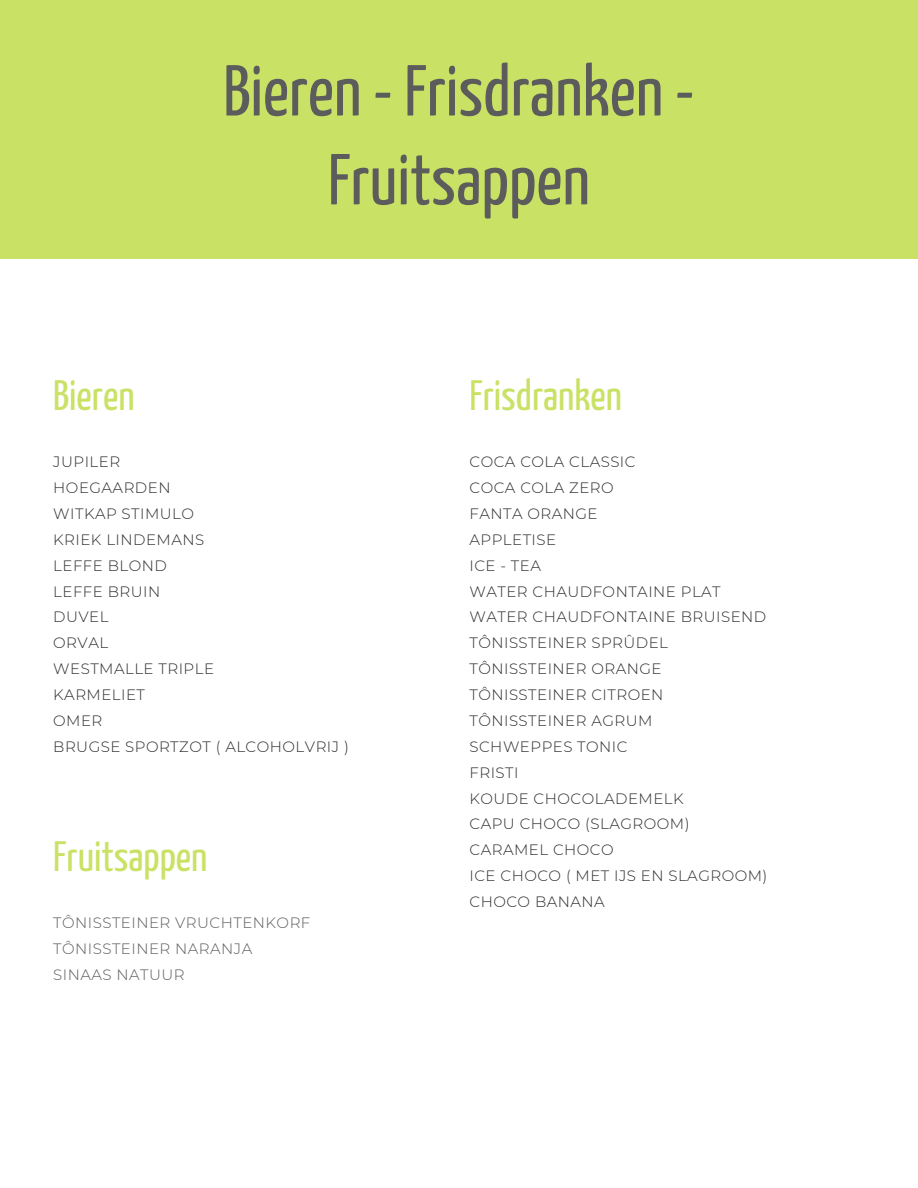
<style>
.page{position:relative;width:918px;height:1188px;background:#fff}
.page>*{position:absolute;margin:0;border:0;box-sizing:border-box;transform-origin:0 0}
.t1{font:72px/88.8px "Yanone Kaffeesatz";color:#5c5c5c;text-align:center}
.t2{font:42.3px "Yanone Kaffeesatz";color:#c9e265}
.t3{font:300 15px "Montserrat";letter-spacing:.03em;color:#2b2b2b}
.t4{font:300 15px "Montserrat";letter-spacing:.03em;color:#5c5c5c}
</style>
<div class="page">
<div style="left:0;top:0;width:918px;height:259px;background:#c9e265"></div>
<p class="t2" style="left:53px;top:378px;width:83px">Bieren</p>
<p class="t1" style="left:223px;top:52px;width:473px">Bieren - Frisdranken -<br>Fruitsappen</p>
<p class="t2" style="left:470px;top:378px;width:154px">Frisdranken</p>
<p class="t3" style="left:53px;top:453px;width:68px">JUPILER</p>
<p class="t3" style="left:53px;top:479px;width:119px">HOEGAARDEN</p>
<p class="t3" style="left:53px;top:504px;width:142px">WITKAP STIMULO</p>
<p class="t3" style="left:53px;top:530px;width:152px">KRIEK LINDEMANS</p>
<p class="t3" style="left:53px;top:556px;width:115px">LEFFE BLOND</p>
<p class="t3" style="left:53px;top:582px;width:109px">LEFFE BRUIN</p>
<p class="t3" style="left:53px;top:608px;width:57px">DUVEL</p>
<p class="t3" style="left:53px;top:634px;width:56px">ORVAL</p>
<p class="t3" style="left:53px;top:660px;width:162px">WESTMALLE TRIPLE</p>
<p class="t3" style="left:53px;top:686px;width:93px">KARMELIET</p>
<p class="t3" style="left:53px;top:711px;width:51px">OMER</p>
<p class="t3" style="left:53px;top:737px;width:297px">BRUGSE SPORTZOT ( ALCOHOLVRIJ )</p>
<p class="t2" style="left:53px;top:840px;width:156px">Fruitsappen</p>
<p class="t4" style="left:53px;top:914px;width:259px">TÔNISSTEINER VRUCHTENKORF</p>
<p class="t4" style="left:53px;top:940px;width:201px">TÔNISSTEINER NARANJA</p>
<p class="t4" style="left:53px;top:966px;width:133px">SINAAS NATUUR</p>
<p class="t3" style="left:470px;top:453px;width:168px">COCA COLA CLASSIC</p>
<p class="t3" style="left:470px;top:479px;width:146px">COCA COLA ZERO</p>
<p class="t3" style="left:470px;top:504px;width:130px">FANTA ORANGE</p>
<p class="t3" style="left:470px;top:530px;width:88px">APPLETISE</p>
<p class="t3" style="left:470px;top:556px;width:73px">ICE - TEA</p>
<p class="t3" style="left:470px;top:582px;width:253px">WATER CHAUDFONTAINE PLAT</p>
<p class="t3" style="left:470px;top:608px;width:298px">WATER CHAUDFONTAINE BRUISEND</p>
<p class="t3" style="left:470px;top:634px;width:200px">TÔNISSTEINER SPRÛDEL</p>
<p class="t3" style="left:470px;top:660px;width:194px">TÔNISSTEINER ORANGE</p>
<p class="t3" style="left:470px;top:686px;width:195px">TÔNISSTEINER CITROEN</p>
<p class="t3" style="left:470px;top:711px;width:185px">TÔNISSTEINER AGRUM</p>
<p class="t3" style="left:470px;top:737px;width:160px">SCHWEPPES TONIC</p>
<p class="t3" style="left:470px;top:763px;width:51px">FRISTI</p>
<p class="t3" style="left:470px;top:789px;width:216px">KOUDE CHOCOLADEMELK</p>
<p class="t3" style="left:470px;top:815px;width:221px">CAPU CHOCO (SLAGROOM)</p>
<p class="t3" style="left:470px;top:841px;width:146px">CARAMEL CHOCO</p>
<p class="t3" style="left:470px;top:867px;width:299px">ICE CHOCO ( MET IJS EN SLAGROOM)</p>
<p class="t3" style="left:470px;top:893px;width:137px">CHOCO BANANA</p>
</div>
